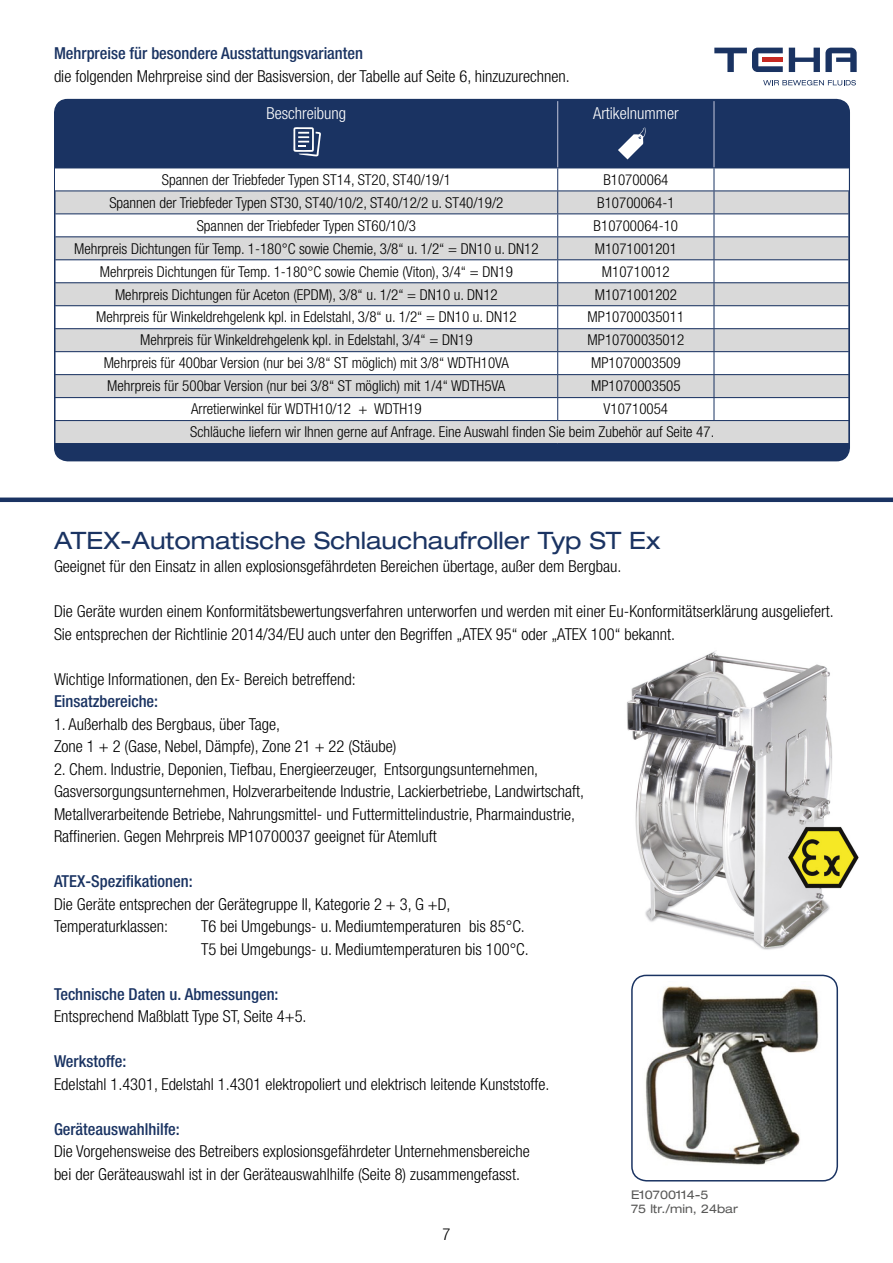
<style>
.page{position:relative;width:893px;height:1263px;background:#fff}
.page>*{position:absolute;margin:0;border:0;box-sizing:border-box;transform-origin:0 0}
.t1{font:expanded 24px "Helvetica Neue LT Std";color:#1a3362}
.t2{font:300 condensed 16.5px/22.5px "Helvetica Neue LT Std";color:#000}
.t3{font:500 condensed 16.5px "Helvetica Neue LT Std";color:#1a3362}
.t4{font:300 condensed 16.5px "Helvetica Neue LT Std";color:#fff}
.t5{font:300 condensed 15px/23px "Helvetica Neue LT Std";color:#000}
.t6{font:expanded 12px/14.4px "Helvetica Neue LT Std";color:#585857}
</style>
<div class="page">
<svg style="left:763px;top:80px;width:93px;height:5px"></svg>
<svg style="left:714px;top:48px;width:69px;height:24px"></svg>
<hr style="left:762px;top:58px;width:21px;height:4px;background:#c52923">
<svg style="left:789px;top:48px;width:68px;height:24px"></svg>
<img style="left:627px;top:650px;width:232px;height:325px">
<div style="left:54px;top:99px;width:796px;height:362px;background:#1a3362;border-radius:14px"></div>
<div style="left:55px;top:169px;width:794px;height:22px;background:#fff"></div>
<svg style="left:56px;top:192px;width:792px;height:251px;background:#e8e8e8"></svg>
<hr style="left:55px;top:282px;width:503px;height:1px;background:#1a3362">
<hr style="left:558px;top:282px;width:156px;height:1px;background:#1a3362">
<hr style="left:714px;top:282px;width:135px;height:1px;background:#1a3362">
<hr style="left:55px;top:305px;width:503px;height:1px;background:#1a3362">
<hr style="left:558px;top:305px;width:156px;height:1px;background:#1a3362">
<hr style="left:714px;top:305px;width:135px;height:1px;background:#1a3362">
<hr style="left:55px;top:328px;width:503px;height:1px;background:#1a3362">
<hr style="left:558px;top:328px;width:156px;height:1px;background:#1a3362">
<hr style="left:714px;top:328px;width:135px;height:1px;background:#1a3362">
<hr style="left:55px;top:351px;width:503px;height:1px;background:#1a3362">
<hr style="left:558px;top:351px;width:156px;height:1px;background:#1a3362">
<hr style="left:714px;top:351px;width:135px;height:1px;background:#1a3362">
<hr style="left:55px;top:374px;width:503px;height:1px;background:#1a3362">
<hr style="left:558px;top:374px;width:156px;height:1px;background:#1a3362">
<hr style="left:714px;top:374px;width:135px;height:1px;background:#1a3362">
<hr style="left:55px;top:397px;width:503px;height:1px;background:#1a3362">
<hr style="left:558px;top:397px;width:156px;height:1px;background:#1a3362">
<svg style="left:557px;top:169px;width:1px;height:251px"></svg>
<hr style="left:714px;top:397px;width:135px;height:1px;background:#1a3362">
<svg style="left:714px;top:169px;width:1px;height:251px"></svg>
<hr style="left:55px;top:420px;width:503px;height:1px;background:#1a3362">
<svg style="left:55px;top:192px;width:1px;height:251px"></svg>
<hr style="left:558px;top:420px;width:156px;height:1px;background:#1a3362">
<hr style="left:714px;top:420px;width:135px;height:1px;background:#1a3362">
<svg style="left:848px;top:192px;width:1px;height:251px"></svg>
<hr style="left:55px;top:191px;width:503px;height:1px;background:#1a3362">
<hr style="left:714px;top:191px;width:135px;height:1px;background:#1a3362">
<hr style="left:55px;top:213px;width:503px;height:1px;background:#1a3362">
<hr style="left:558px;top:213px;width:156px;height:1px;background:#1a3362">
<hr style="left:714px;top:213px;width:134px;height:1px;background:#1a3362">
<hr style="left:55px;top:236px;width:503px;height:1px;background:#1a3362">
<hr style="left:558px;top:236px;width:156px;height:1px;background:#1a3362">
<hr style="left:714px;top:236px;width:134px;height:1px;background:#1a3362">
<hr style="left:55px;top:259px;width:503px;height:1px;background:#1a3362">
<hr style="left:558px;top:259px;width:156px;height:1px;background:#1a3362">
<hr style="left:714px;top:259px;width:134px;height:1px;background:#1a3362">
<hr style="left:557px;top:101px;width:1px;height:67px;background:#c4c7db">
<hr style="left:714px;top:101px;width:1px;height:67px;background:#c4c7db">
<div style="left:0;top:497px;width:893px;height:5px;background:#1a3362"></div>
<img style="left:645px;top:986px;width:174px;height:179px">
<div style="left:631px;top:975px;width:207px;height:206px;border:2px solid #1a3362;border-radius:15px"></div>
<svg style="left:618px;top:127px;width:27px;height:32px"></svg>
<svg style="left:293px;top:127px;width:28px;height:29px"></svg>
<p class="t3" style="left:54px;top:44px;width:311px">Mehrpreise für besondere Ausstattungsvarianten</p>
<p class="t2" style="left:54px;top:65px;width:517px">die folgenden Mehrpreise sind der Basisversion, der Tabelle auf Seite 6, hinzuzurechnen.</p>
<p class="t4" style="left:267px;top:104px;width:81px">Beschreibung</p>
<p class="t4" style="left:593px;top:104px;width:87px">Artikelnummer</p>
<p class="t5" style="left:162px;top:168px;width:290px">Spannen der Triebfeder Typen ST14, ST20, ST40/19/1</p>
<p class="t5" style="left:603px;top:168px;width:67px">B10700064</p>
<p class="t5" style="left:109px;top:191px;width:396px">Spannen der Triebfeder Typen ST30, ST40/10/2, ST40/12/2 u. ST40/19/2</p>
<p class="t5" style="left:597px;top:191px;width:79px">B10700064-1</p>
<p class="t5" style="left:197px;top:214px;width:221px">Spannen der Triebfeder Typen ST60/10/3</p>
<p class="t5" style="left:594px;top:214px;width:86px">B10700064-10</p>
<p class="t5" style="left:74px;top:237px;width:466px">Mehrpreis Dichtungen für Temp. 1-180°C sowie Chemie, 3/8“ u. 1/2“ = DN10 u. DN12</p>
<p class="t5" style="left:595px;top:237px;width:84px">M1071001201</p>
<p class="t5" style="left:100px;top:260px;width:414px">Mehrpreis Dichtungen für Temp. 1-180°C sowie Chemie (Viton), 3/4“ = DN19</p>
<p class="t5" style="left:602px;top:260px;width:69px">M10710012</p>
<p class="t5" style="left:115px;top:283px;width:384px">Mehrpreis Dichtungen für Aceton (EPDM), 3/8“ u. 1/2“ = DN10 u. DN12</p>
<p class="t5" style="left:595px;top:283px;width:84px">M1071001202</p>
<p class="t5" style="left:96px;top:306px;width:422px">Mehrpreis für Winkeldrehgelenk kpl. in Edelstahl, 3/8“ u. 1/2“ = DN10 u. DN12</p>
<p class="t5" style="left:587px;top:306px;width:98px">MP10700035011</p>
<p class="t5" style="left:140px;top:329px;width:334px">Mehrpreis für Winkeldrehgelenk kpl. in Edelstahl, 3/4“ = DN19</p>
<p class="t5" style="left:587px;top:329px;width:98px">MP10700035012</p>
<p class="t5" style="left:104px;top:351px;width:407px">Mehrpreis für 400bar Version (nur bei 3/8“ ST möglich) mit 3/8“ WDTH10VA</p>
<p class="t5" style="left:591px;top:351px;width:91px">MP1070003509</p>
<p class="t5" style="left:107px;top:374px;width:400px">Mehrpreis für 500bar Version (nur bei 3/8“ ST möglich) mit 1/4“ WDTH5VA</p>
<p class="t5" style="left:591px;top:374px;width:91px">MP1070003505</p>
<p class="t5" style="left:191px;top:397px;width:232px">Arretierwinkel für WDTH10/12 + WDTH19</p>
<p class="t5" style="left:190px;top:397px;width:526px;text-indent:413px">V10710054<br>Schläuche liefern wir Ihnen gerne auf Anfrage. Eine Auswahl finden Sie beim Zubehör auf Seite 47.</p>
<h1 class="t1" style="left:54px;top:526px;width:608px">ATEX-Automatische Schlauchaufroller Typ ST Ex</h1>
<p class="t2" style="left:54px;top:555px;width:569px">Geeignet für den Einsatz in allen explosionsgefährdeten Bereichen übertage, außer dem Bergbau.</p>
<p class="t2" style="left:54px;top:600px;width:781px">Die Geräte wurden einem Konformitätsbewertungsverfahren unterworfen und werden mit einer Eu-Konformitätserklärung ausgeliefert.<br>Sie entsprechen der Richtlinie 2014/34/EU auch unter den Begriffen „ATEX 95“ oder „ATEX 100“ bekannt.</p>
<p class="t2" style="left:54px;top:667px;width:303px">Wichtige Informationen, den Ex- Bereich betreffend:</p>
<p class="t3" style="left:54px;top:691px;width:106px">Einsatzbereiche:</p>
<p class="t2" style="left:54px;top:712px;width:344px">1. Außerhalb des Bergbaus, über Tage,<br>Zone 1 + 2 (Gase, Nebel, Dämpfe), Zone 21 + 22 (Stäube)</p>
<p class="t2" style="left:54px;top:757px;width:532px">2. Chem. Industrie, Deponien, Tiefbau, Energieerzeuger, Entsorgungsunternehmen, Gasversorgungsunternehmen, Holzverarbeitende Industrie, Lackierbetriebe, Landwirtschaft, Metallverarbeitende Betriebe, Nahrungsmittel- und Futtermittelindustrie, Pharmaindustrie, Raffinerien. Gegen Mehrpreis MP10700037 geeignet für Atemluft</p>
<p class="t3" style="left:54px;top:871px;width:140px">ATEX-Spezifikationen:</p>
<p class="t2" style="left:54px;top:892px;width:398px">Die Geräte entsprechen der Gerätegruppe II, Kategorie 2 + 3, G +D,<br>Temperaturklassen:</p>
<p class="t2" style="left:201px;top:915px;width:329px">T6 bei Umgebungs- u. Mediumtemperaturen bis 85°C.<br>T5 bei Umgebungs- u. Mediumtemperaturen bis 100°C.</p>
<p class="t3" style="left:54px;top:984px;width:226px">Technische Daten u. Abmessungen:</p>
<p class="t2" style="left:54px;top:1005px;width:254px">Entsprechend Maßblatt Type ST, Seite 4+5.</p>
<p class="t3" style="left:54px;top:1051px;width:74px">Werkstoffe:</p>
<p class="t2" style="left:54px;top:1072px;width:497px">Edelstahl 1.4301, Edelstahl 1.4301 elektropoliert und elektrisch leitende Kunststoffe.</p>
<p class="t3" style="left:54px;top:1119px;width:127px">Geräteauswahlhilfe:</p>
<p class="t2" style="left:54px;top:1140px;width:477px">Die Vorgehensweise des Betreibers explosionsgefährdeter Unternehmensbereiche bei der Geräteauswahl ist in der Geräteauswahlhilfe (Seite 8) zusammengefasst.</p>
<p class="t2" style="left:442px;top:1222px;width:9px">7</p>
<p class="t6" style="left:631px;top:1187px;width:108px">E10700114-5<br>75 ltr./min, 24bar</p>
</div>
